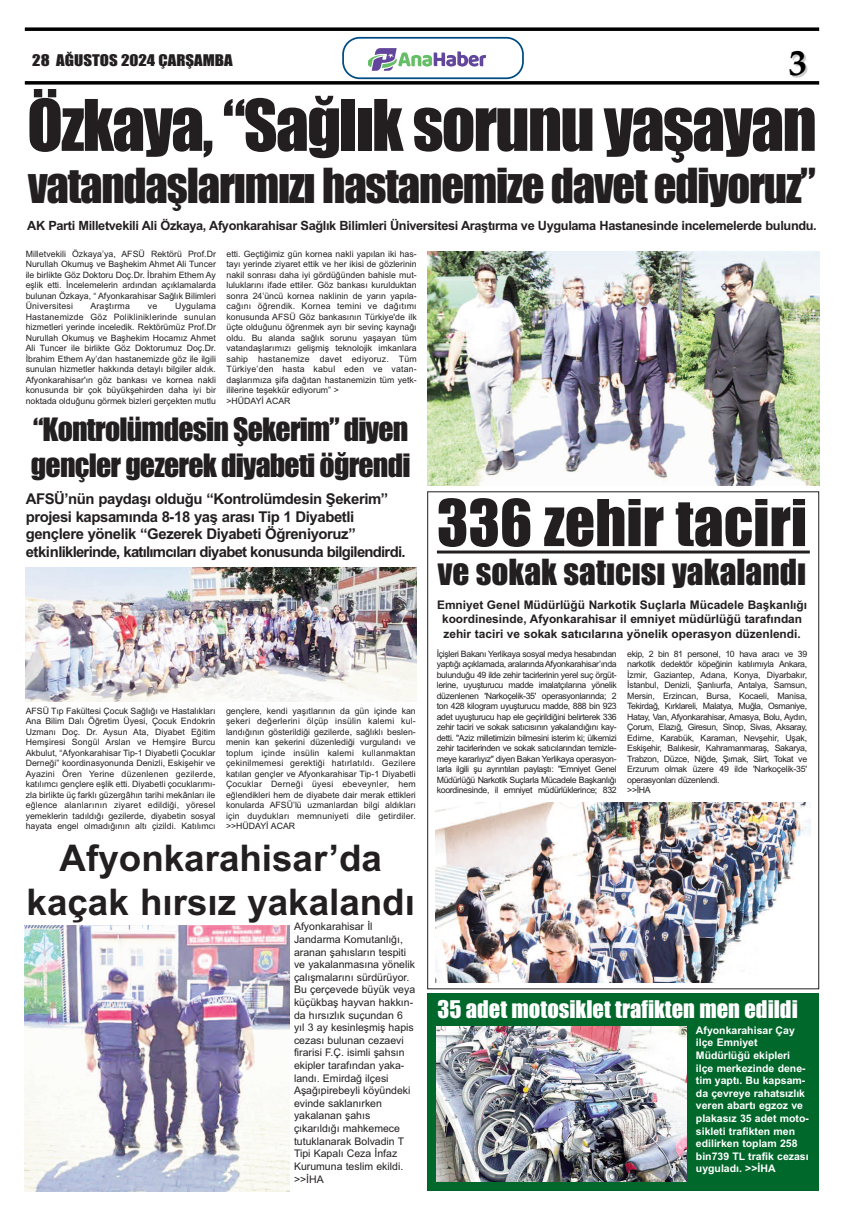
<style>
.page{position:relative;width:844px;height:1216px;background:#fff}
.page>*{position:absolute;margin:0;border:0;box-sizing:border-box;transform-origin:0 0}
.t1{font:65.62px "Impact";letter-spacing:-.025em;color:#231f20}
.t2{font:59.5px "Impact";color:#231f20}
.t3{font:44.62px "Impact";letter-spacing:-.025em;color:#231f20}
.t4{font:700 36.75px/44.1px "Arial";color:#231f20;text-align:center}
.t5{font:700 36.57px "Palatino";color:#000}
.t6{font:33.25px "Impact";color:#231f20}
.t7{font:29.75px/35.7px "Impact";letter-spacing:-.025em;color:#231f20}
.t8{font:22.49px "Impact";color:#fff}
.t9{font:700 14.88px/17.8px "Arial";letter-spacing:-.03em;color:#231f20}
.t10{font:14.88px "Impact";color:#231f20;scale:1.13 1}
.t11{font:700 12.69px "Arial";letter-spacing:-.03em;color:#231f20}
.t12{font:700 11.9px/14.3px "Arial";color:#231f20;text-align:center}
.t13{font:10.5px/12.6px "Arial";color:#231f20}
.t14{font:700 10.5px/12.6px "Arial";color:#fff}
.t15{font:8.75px/10.5px "Arial";color:#231f20;text-align:justify}
.t16{font:8.75px/10.5px "Arial";letter-spacing:-.04em;color:#231f20}
.t17{font:8.75px "Arial";letter-spacing:.02em;color:#231f20}
</style>
<div class="page">
<svg style="left:342px;top:37px;width:181px;height:42px"></svg>
<img style="left:369px;top:46px;width:116px;height:26px">
<svg style="left:25px;top:27px;width:794px;height:4px;background:#1f1f1f"></svg>
<svg style="left:25px;top:81px;width:794px;height:4px;background:#1f1f1f"></svg>
<img style="left:427px;top:251px;width:392px;height:235px">
<img style="left:26px;top:567px;width:390px;height:134px">
<img style="left:25px;top:925px;width:264px;height:266px">
<div style="left:427px;top:993px;width:392px;height:198px;background:#01682b"></div>
<img style="left:437px;top:1026px;width:249px;height:155px">
<hr style="left:437px;top:550px;width:372px;height:3px;background:#231f20">
<img style="left:436px;top:802px;width:374px;height:180px">
<h3 class="t5" style="left:788px;top:41px;width:20px">3</h3>
<h3 class="t10" style="left:32px;top:52px;width:179px">28 AĞUSTOS 2024 ÇARŞAMBA</h3>
<h1 class="t1" style="left:27px;top:90px;width:791px">Özkaya, “Sağlık sorunu yaşayan</h1>
<h3 class="t3" style="left:28px;top:161px;width:789px">vatandaşlarımızı hastanemize davet ediyoruz”</h3>
<h3 class="t11" style="left:27px;top:218px;width:791px">AK Parti Milletvekili Ali Özkaya, Afyonkarahisar Sağlık Bilimleri Üniversitesi Araştırma ve Uygulama Hastanesinde incelemelerde bulundu.</h3>
<p class="t15" style="left:26px;top:248px;width:192px">Milletvekili Özkaya’ya, AFSÜ Rektörü Prof.Dr Nurullah Okumuş ve Başhekim Ahmet Ali Tuncer ile birlikte Göz Doktoru Doç.Dr. İbrahim Ethem Ay eşlik etti. İncelemelerin ardından açıklamalarda bulunan Özkaya, “ Afyonkarahisar Sağlık Bilimleri Üniversitesi</p>
<p class="t15" style="left:226px;top:248px;width:192px;text-align:left">etti. Geçtiğimiz gün kornea nakli yapılan iki has&shy;tayı yerinde ziyaret ettik ve her ikisi de gözlerinin nakil sonrası daha iyi gördüğünden bahisle mut&shy;luluklarını ifade ettiler. Göz bankası kurulduktan sonra 24’üncü kornea naklinin de yarın yapıla&shy;cağını öğrendik. Kornea temini ve dağıtımı konusunda AFSÜ Göz bankasının Türkiye'de ilk üçte olduğunu öğrenmek ayrı bir sevinç kaynağı oldu. Bu alanda sağlık sorunu yaşayan tüm vatandaşlarımızı gelişmiş teknolojik imkanlara sahip hastanemize davet ediyoruz. Tüm Türkiye’den hasta kabul eden ve vatan&shy;daşlarımıza şifa dağıtan hastanemizin tüm yetk&shy;ililerine teşekkür ediyorum” &gt;<br>&gt;HÜDAYİ ACAR</p>
<h3 class="t7" style="left:31px;top:413px;width:381px">“Kontrolümdesin Şekerim” diyen gençler gezerek diyabeti öğrendi</h3>
<h3 class="t9" style="left:26px;top:489px;width:381px">AFSÜ’nün paydaşı olduğu “Kontrolümdesin Şekerim” projesi kapsamında 8-18 yaş arası Tip 1 Diyabetli gençlere yönelik “Gezerek Diyabeti Öğreniyoruz” etkinliklerinde, katılımcıları diyabet konusunda bilgilendirdi.</h3>
<p class="t15" style="left:26px;top:301px;width:192px;text-indent:149px">Uygulama Hastanemizde Göz Polikliniklerinde sunulan hizmetleri yerinde inceledik. Rektörümüz Prof.Dr Nurullah Okumuş ve Başhekim Hocamız Ahmet Ali Tuncer ile birlikte Göz Doktorumuz Doç.Dr.<br>İbrahim Ethem Ay’dan hastanemizde göz ile ilgili sunulan hizmetler hakkında detaylı bilgiler aldık.<br>Afyonkarahisar'ın göz bankası ve kornea nakli konusunda bir çok büyükşehirden daha iyi bir noktada olduğunu görmek bizleri gerçekten mutlu</p>
<p class="t17" style="left:90px;top:301px;width:41px">Araştırma</p>
<p class="t15" style="left:148px;top:301px;width:11px">ve</p>
<h2 class="t2" style="left:437px;top:490px;width:371px">336 zehir taciri</h2>
<h3 class="t6" style="left:438px;top:554px;width:369px">ve sokak satıcısı yakalandı</h3>
<h3 class="t12" style="left:437px;top:598px;width:371px">Emniyet Genel Müdürlüğü Narkotik Suçlarla Mücadele Başkanlığı koordinesinde, Afyonkarahisar il emniyet müdürlüğü tarafından zehir taciri ve sokak satıcılarına yönelik operasyon düzenlendi.</h3>
<p class="t15" style="left:436px;top:648px;width:181px">İçişleri Bakanı Yerlikaya sosyal medya hesabından yaptığı açıklamada, aralarındaAfyonkarahisar’ında bulunduğu 49 ilde zehir tacirlerinin yerel suç örgüt&shy;lerine, uyuşturucu madde imalatçılarına yönelik düzenlenen 'Narkoçelik-35' operasyonlarında; 2 ton 428 kilogram uyuşturucu madde, 888 bin 923 adet uyuşturucu hap ele geçirildiğini belirterek 336 zehir taciri ve sokak satıcısının yakalandığını kay&shy;detti. "Aziz milletimizin bilmesini isterim ki; ülkemizi zehir tacirlerinden ve sokak satıcılarından temizle&shy;meye kararlıyız" diyen Bakan Yerlikaya operasyon&shy;larla ilgili şu ayrıntıları paylaştı: "Emniyet Genel Müdürlüğü Narkotik Suçlarla Mücadele Başkanlığı koordinesinde, il emniyet müdürlüklerince; 832</p>
<p class="t16" style="left:627px;top:648px;width:181px">ekip, 2 bin 81 personel, 10 hava aracı ve 39 narkotik dedektör köpeğinin katılımıyla Ankara, İzmir, Gaziantep, Adana, Konya, Diyarbakır, İstanbul, Denizli, Şanlıurfa, Antalya, Samsun, Mersin, Erzincan, Bursa, Kocaeli, Manisa, Tekirdağ, Kırklareli, Malatya, Muğla, Osmaniye, Hatay, Van, Afyonkarahisar, Amasya, Bolu, Aydın, Çorum, Elazığ, Giresun, Sinop, Sivas, Aksaray, Edirne, Karabük, Karaman, Nevşehir, Uşak, Eskişehir, Balıkesir, Kahramanmaraş, Sakarya, Trabzon, Düzce, Niğde, Şırnak, Siirt, Tokat ve Erzurum olmak üzere 49 ilde 'Narkoçelik-35' operasyonları düzenlendi.<br>&gt;&gt;İHA</p>
<p class="t15" style="left:26px;top:705px;width:191px">AFSÜ Tıp Fakültesi Çocuk Sağlığı ve Hastalıkları Ana Bilim Dalı Öğretim Üyesi, Çocuk Endokrin Uzmanı Doç. Dr. Aysun Ata, Diyabet Eğitim Hemşiresi Songül Arslan ve Hemşire Burcu Akbulut, “Afyonkarahisar Tip-1 Diyabetli Çocuklar Derneği” koordinasyonunda Denizli, Eskişehir ve Ayazini Ören Yerine düzenlenen gezilerde, katılımcı gençlere eşlik etti. Diyabetli çocuklarımı&shy;zla birlikte üç farklı güzergâhın tarihi mekânları ile eğlence alanlarının ziyaret edildiği, yöresel yemeklerin tadıldığı gezilerde, diyabetin sosyal hayata engel olmadığının altı çizildi. Katılımcı</p>
<p class="t15" style="left:226px;top:705px;width:191px">gençlere, kendi yaşıtlarının da gün içinde kan şekeri değerlerini ölçüp insülin kalemi kul&shy;landığının gösterildiği gezilerde, sağlıklı beslen&shy;menin kan şekerini düzenlediği vurgulandı ve toplum içinde insülin kalemi kullanmaktan çekinilmemesi gerektiği hatırlatıldı. Gezilere katılan gençler ve Afyonkarahisar Tip-1 Diyabetli Çocuklar Derneği üyesi ebeveynler, hem eğlendikleri hem de diyabete dair merak ettikleri konularda AFSÜ’lü uzmanlardan bilgi aldıkları için duydukları memnuniyeti dile getirdiler. &gt;&gt;HÜDAYİ ACAR</p>
<h3 class="t4" style="left:27px;top:836px;width:390px">Afyonkarahisar’da kaçak hırsız yakalandı</h3>
<p class="t13" style="left:294px;top:920px;width:123px">Afyonkarahisar İl<br>Jandarma Komutanlığı, aranan şahısların tespiti ve yakalanmasına yönelik çalışmalarını sürdürüyor.<br>Bu çerçevede büyük veya küçükbaş hayvan hakkın&shy;da hırsızlık suçundan 6 yıl 3 ay kesinleşmiş hapis cezası bulunan cezaevi firarisi F.Ç. isimli şahsın ekipler tarafından yaka&shy;landı. Emirdağ ilçesi<br>Aşağıpirebeyli köyündeki evinde saklanırken yakalanan şahıs çıkarıldığı mahkemece tutuklanarak Bolvadin T<br>Tipi Kapalı Ceza İnfaz<br>Kurumuna teslim ekildi. &gt;&gt;İHA</p>
<h3 class="t8" style="left:437px;top:996px;width:362px">35 adet motosiklet trafikten men edildi</h3>
<p class="t14" style="left:695px;top:1023px;width:114px">Afyonkarahisar Çay ilçe Emniyet<br>Müdürlüğü ekipleri ilçe merkezinde dene&shy;tim yaptı. Bu kapsam&shy;da çevreye rahatsızlık veren abartı egzoz ve plakasız 35 adet moto&shy;sikleti trafikten men edilirken toplam 258 bin739 TL trafik cezası uyguladı. &gt;&gt;İHA</p>
</div>
